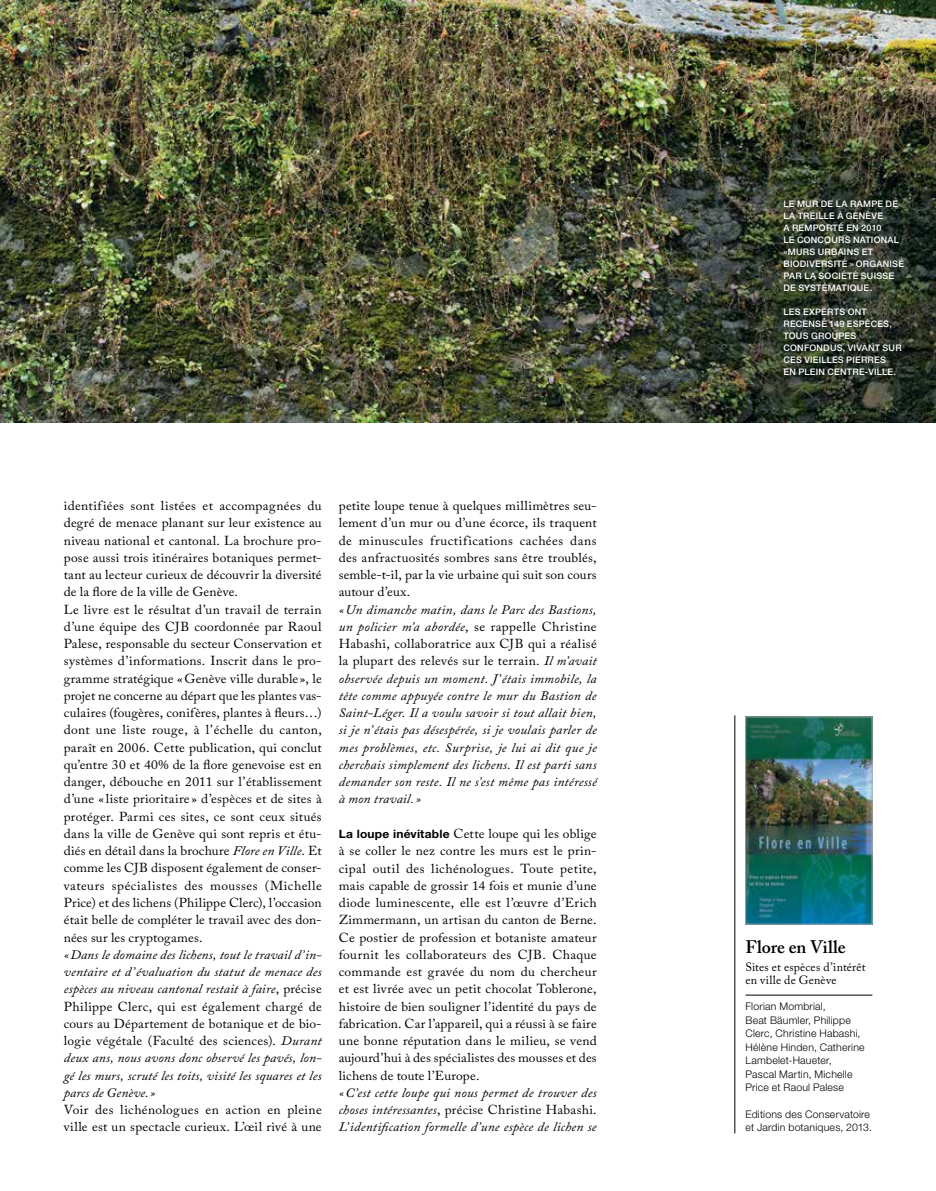
<style>
.page{position:relative;width:936px;height:1191px;background:#fff}
.page>*{position:absolute;margin:0;border:0;box-sizing:border-box;transform-origin:0 0}
.t1{font:600 18px "Adobe Caslon Pro";letter-spacing:-.005em;color:#000}
.t2{font:13.05px/17.2px "Adobe Caslon Pro";letter-spacing:.015em;color:#000;scale:1.04 1}
.t3{font:italic 13.05px/17.2px "Adobe Caslon Pro";letter-spacing:.02em;color:#000;scale:1.04 1}
.t4{font:12px/13.5px "Adobe Caslon Pro";letter-spacing:.015em;color:#000}
.t5{font:300 10.5px/13.5px "Helvetica Neue";letter-spacing:.02em;color:#000}
.t6{font:500 9px/12px "Helvetica Neue";letter-spacing:.025em;color:#fff}
.s1{font-style:italic}
.s2{font-style:normal}
.s3{font-family:"Helvetica Neue";font-weight:700;font-size:11.55px}
</style>
<div class="page">
<img style="left:747px;top:718px;width:123px;height:204px">
<div style="left:745px;top:716px;width:127px;height:208px;border:1px solid #a7a9ac"></div>
<hr style="left:734px;top:715px;width:1px;height:418px;background:#000">
<hr style="left:745px;top:994px;width:127px;height:1px;background:#000">
<img style="left:0;top:0;width:935px;height:422px">
<p class="t2" style="left:64px;top:497px;width:249px">identifiées sont listées et accompagnées du degré de menace planant sur leur existence au niveau national et cantonal. La brochure pro&shy;pose aussi trois itinéraires botaniques permet&shy;tant au lecteur curieux de découvrir la diversité de la flore de la ville de Genève.<br>Le livre est le résultat d’un travail de terrain d’une équipe des CJB coordonnée par Raoul Palese, responsable du secteur Conservation et systèmes d’informations. Inscrit dans le pro&shy;gramme stratégique «Genève ville durable », le projet ne concerne au départ que les plantes vas&shy;culaires (fougères, conifères, plantes à fleurs…) dont une liste rouge, à l’échelle du canton, paraît en 2006. Cette publication, qui conclut qu’entre 30 et 40% de la flore genevoise est en danger, débouche en 2011 sur l’établissement d’une « liste prioritaire » d’espèces et de sites à protéger. Parmi ces sites, ce sont ceux situés dans la ville de Genève qui sont repris et étu&shy;diés en détail dans la brochure <span class="s1">Flore en Ville</span>. Et comme les CJB disposent également de conser&shy;vateurs spécialistes des mousses (Michelle Price) et des lichens (Philippe Clerc), l’occasion était belle de compléter le travail avec des don&shy;nées sur les cryptogames.<br><span class="s1">«Dans le domaine des lichens, tout le travail d’in&shy;ventaire et d’évaluation du statut de menace des espèces au niveau cantonal restait à faire</span>, précise Philippe Clerc, qui est également chargé de cours au Département de botanique et de bio&shy;logie végétale (Faculté des sciences). <span class="s1">Durant deux ans, nous avons donc observé les pavés, lon&shy;gé les murs, scruté les toits, visité les squares et les parcs de Genève.»<br></span>Voir des lichénologues en action en pleine ville est un spectacle curieux. L’œil rivé à une</p>
<p class="t3" style="left:339px;top:497px;width:249px"><span class="s2">petite loupe tenue à quelques millimètres seu&shy;lement d’un mur ou d’une écorce, ils traquent de minuscules fructifications cachées dans des anfractuosités sombres sans être troublés, semble-t-il, par la vie urbaine qui suit son cours autour d’eux.<br></span>«Un dimanche matin, dans le Parc des Bastions, un policier m’a abordée<span class="s2">, se rappelle Christine Habashi, collaboratrice aux CJB qui a réalisé la plupart des relevés sur le terrain.</span> Il m’avait observée depuis un moment. J’étais immobile, la tête comme appuyée contre le mur du Bastion de Saint-Léger. Il a voulu savoir si tout allait bien, si je n’étais pas désespérée, si je voulais parler de mes problèmes, etc. Surprise, je lui ai dit que je cherchais simplement des lichens. Il est parti sans demander son reste. Il ne s’est même pas intéressé à mon travail.»</p>
<p class="t2" style="left:339px;top:825px;width:249px"><span class="s3">La loupe inévitable</span> Cette loupe qui les oblige à se coller le nez contre les murs est le prin&shy;cipal outil des lichénologues. Toute petite, mais capable de grossir 14 fois et munie d’une diode luminescente, elle est l’œuvre d’Erich Zimmermann, un artisan du canton de Berne.<br>Ce postier de profession et botaniste amateur fournit les collaborateurs des CJB. Chaque commande est gravée du nom du chercheur et est livrée avec un petit chocolat Toblerone, histoire de bien souligner l’identité du pays de fabrication. Car l’appareil, qui a réussi à se faire une bonne réputation dans le milieu, se vend aujourd’hui à des spécialistes des mousses et des lichens de toute l’Europe.<br><span class="s1">«C’est cette loupe qui nous permet de trouver des choses intéressantes</span>, précise Christine Habashi.<br><span class="s1">L’identification formelle d’une espèce de lichen se</span></p>
<p class="t6" style="left:783px;top:197px;width:122px">LE MUR DE LA RAMPE DE<br>LA TREILLE À GENÈVE<br>A REMPORTÉ EN 2010<br>LE CONCOURS NATIONAL «MURS URBAINS ET<br>BIODIVERSITÉ » ORGANISÉ<br>PAR LA SOCIÉTÉ SUISSE<br>DE SYSTÉMATIQUE.</p>
<p class="t6" style="left:783px;top:306px;width:120px">LES EXPERTS ONT<br>RECENSÉ 149 ESPÈCES,<br>TOUS GROUPES<br>CONFONDUS, VIVANT SUR<br>CES VIEILLES PIERRES<br>EN PLEIN CENTRE-VILLE.</p>
<p class="t1" style="left:745px;top:936px;width:102px">Flore en Ville</p>
<p class="t4" style="left:745px;top:959px;width:122px">Sites et espèces d’intérêt en ville de Genève</p>
<p class="t5" style="left:745px;top:999px;width:121px">Florian Mombrial,<br>Beat Bäumler, Philippe<br>Clerc, Christine Habashi,<br>Hélène Hinden, Catherine<br>Lambelet-H aueter,<br>Pascal Martin, Michelle<br>Price et Raoul Palese</p>
<p class="t5" style="left:745px;top:1107px;width:128px">Editions des Conservatoire et Jardin botaniques, 2013.</p>
</div>
